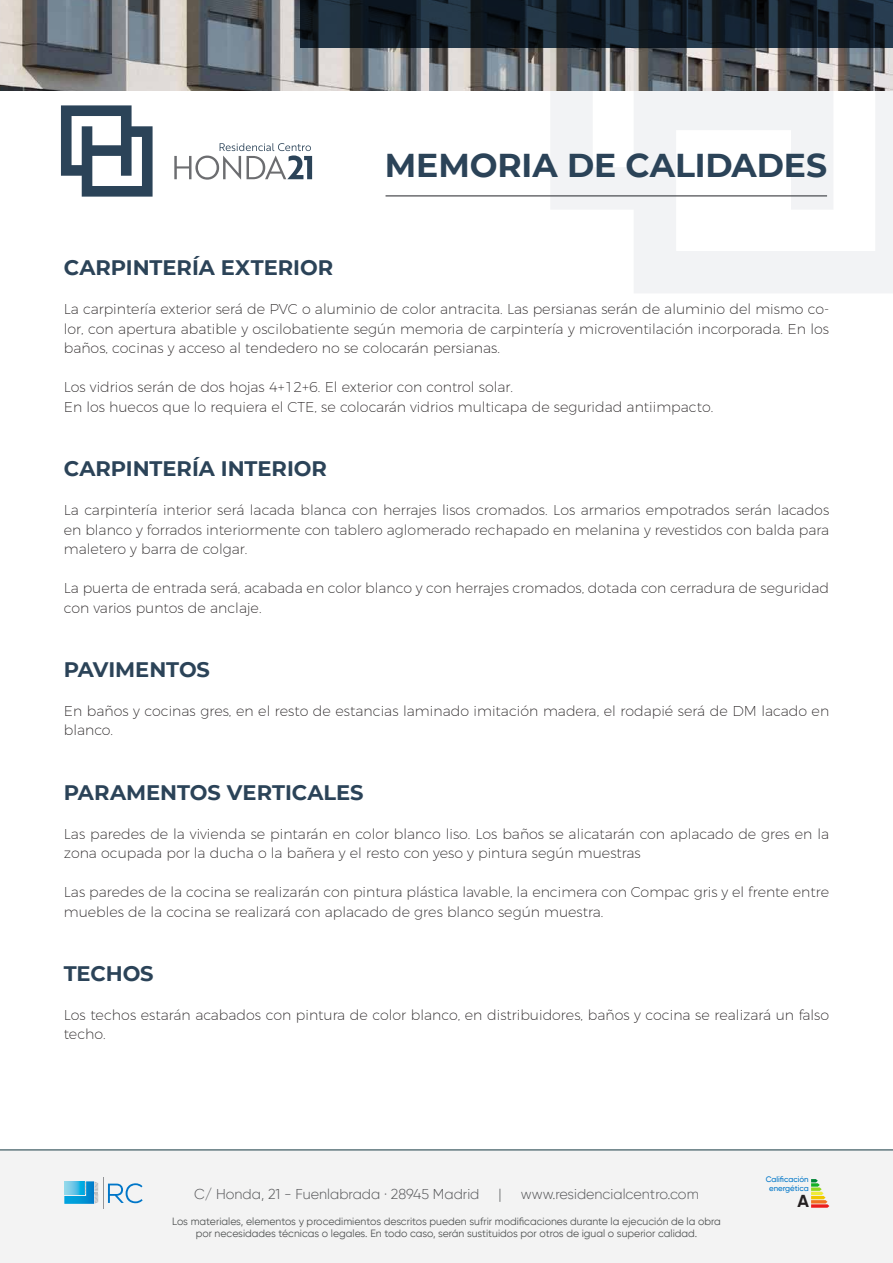
<style>
.page{position:relative;width:893px;height:1263px;background:#fff}
.page>*{position:absolute;margin:0;border:0;box-sizing:border-box;transform-origin:0 0}
.t1{font:700 33px "Montserrat";letter-spacing:-.005em;color:#2b4358}
.t2{font:700 21px "Montserrat";color:#2b4358}
.t3{font:700 17.25px "Gilroy";color:#231f20}
.t4{font:200 14.25px/19.5px "Montserrat";color:#231f20}
.t5{font:300 14.25px "Gilroy";color:#57585a}
.t6{font:10.5px/12px "Gilroy";color:#505353;text-align:center}
.t7{font:500 7.95px/8.7px "Gilroy";color:#0076c8;text-align:center}
</style>
<div class="page">
<img style="left:0;top:0;width:550px;height:90px">
<div style="left:0;top:1149px;width:893px;height:114px;background:#f3f3f3"></div>
<hr style="left:0;top:1149px;width:893px;height:1px;background:#143840">
<hr style="left:386px;top:195px;width:441px;height:2px;background:#6c6d70">
<hr style="left:103px;top:1177px;width:1px;height:31px;background:#939598">
<svg style="left:108px;top:1183px;width:35px;height:20px"></svg>
<svg style="left:64px;top:1181px;width:34px;height:23px"></svg>
<svg style="left:811px;top:1179px;width:18px;height:29px"></svg>
<svg style="left:174px;top:143px;width:138px;height:37px"></svg>
<svg style="left:61px;top:105px;width:92px;height:92px"></svg>
<svg style="left:300px;top:0;width:250px;height:48px;background:#15212b"></svg>
<svg style="left:550px;top:0;width:343px;height:293px"></svg>
<h1 class="t1" style="left:385px;top:142px;width:444px">MEMORIA DE CALIDADES</h1>
<h2 class="t2" style="left:64px;top:253px;width:271px">CARPINTERÍA EXTERIOR</h2>
<p class="t4" style="left:64px;top:299px;width:767px;text-align:justify">La carpintería exterior será de PVC o aluminio de color antracita. Las persianas serán de aluminio del mismo co&shy;lor, con apertura abatible y oscilobatiente según memoria de carpintería y microventilación incorporada. En los baños, cocinas y acceso al tendedero no se colocarán persianas.</p>
<p class="t4" style="left:64px;top:377px;width:651px">Los vidrios serán de dos hojas 4+12+6. El exterior con control solar.<br>En los huecos que lo requiera el CTE, se colocarán vidrios multicapa de seguridad antiimpacto.</p>
<h2 class="t2" style="left:64px;top:454px;width:265px">CARPINTERÍA INTERIOR</h2>
<p class="t4" style="left:64px;top:500px;width:767px;text-align:justify">La carpintería interior será lacada blanca con herrajes lisos cromados. Los armarios empotrados serán lacados en blanco y forrados interiormente con tablero aglomerado rechapado en melanina y revestidos con balda para maletero y barra de colgar.</p>
<p class="t4" style="left:64px;top:578px;width:767px">La puerta de entrada será, acabada en color blanco y con herrajes cromados, dotada con cerradura de seguridad con varios puntos de anclaje.</p>
<h2 class="t2" style="left:64px;top:654px;width:148px">PAVIMENTOS</h2>
<p class="t4" style="left:64px;top:701px;width:767px">En baños y cocinas gres, en el resto de estancias laminado imitación madera, el rodapié será de DM lacado en blanco.</p>
<h2 class="t2" style="left:64px;top:777px;width:301px">PARAMENTOS VERTICALES</h2>
<p class="t4" style="left:64px;top:823px;width:767px">Las paredes de la vivienda se pintarán en color blanco liso. Los baños se alicatarán con aplacado de gres en la zona ocupada por la ducha o la bañera y el resto con yeso y pintura según muestras</p>
<p class="t4" style="left:64px;top:882px;width:767px">Las paredes de la cocina se realizarán con pintura plástica lavable, la encimera con Compac gris y el frente entre muebles de la cocina se realizará con aplacado de gres blanco según muestra.</p>
<h2 class="t2" style="left:64px;top:958px;width:91px">TECHOS</h2>
<p class="t4" style="left:64px;top:1005px;width:767px">Los techos estarán acabados con pintura de color blanco, en distribuidores, baños y cocina se realizará un falso techo.</p>
<p class="t5" style="left:194px;top:1185px;width:287px">C/ Honda, 21 - Fuenlabrada · 28945 Madrid</p>
<p class="t5" style="left:498px;top:1185px;width:5px">|</p>
<p class="t5" style="left:521px;top:1185px;width:180px">www.residencialcentro.com</p>
<p class="t6" style="left:172px;top:1215px;width:550px">Los materiales, elementos y procedimientos descritos pueden sufrir modificaciones durante la ejecución de la obra por necesidades técnicas o legales. En todo caso, serán sustituidos por otros de igual o superior calidad.</p>
<p class="t7" style="left:766px;top:1175px;width:45px">Calificación energética</p>
<p class="t3" style="left:797px;top:1191px;width:13px">A</p>
</div>
